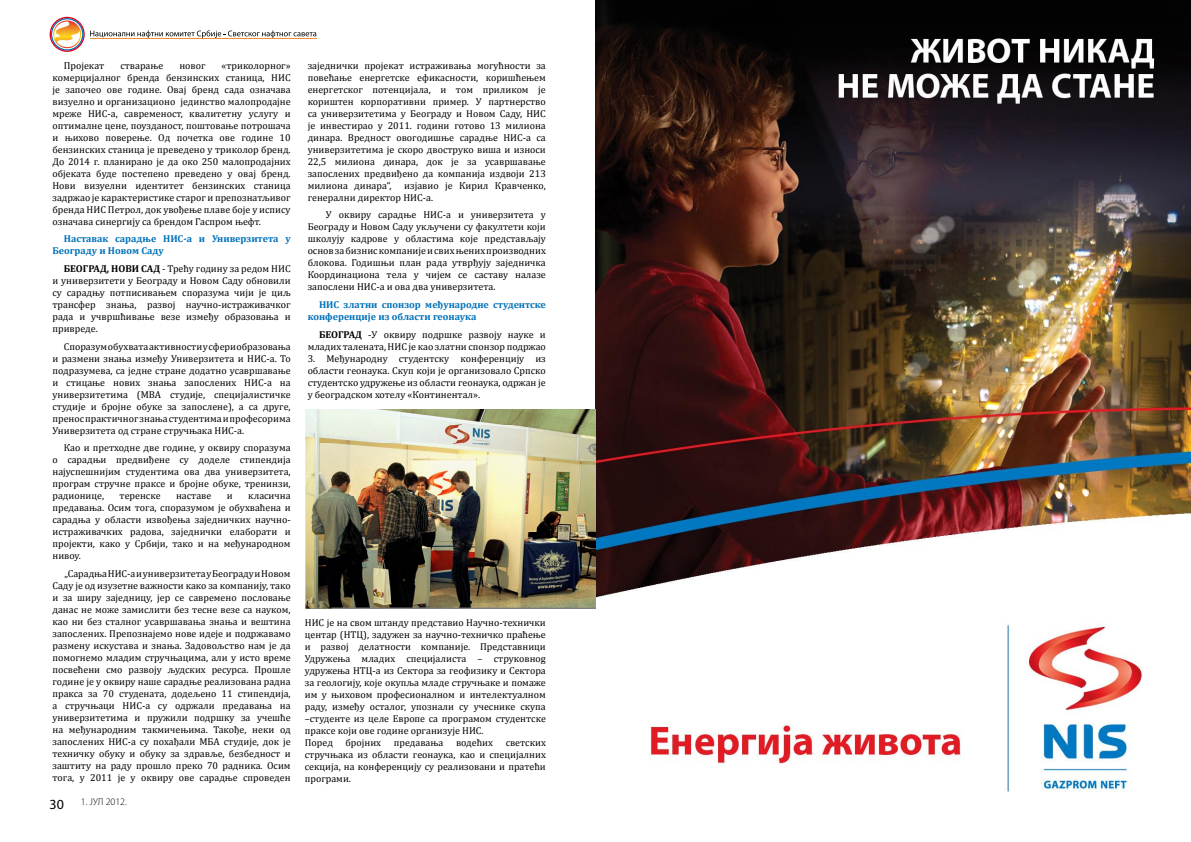
<style>
.page{position:relative;width:1191px;height:842px;background:#fff}
.page>*{position:absolute;margin:0;border:0;box-sizing:border-box;transform-origin:0 0}
.t1{font:10px/12px "Cambria";color:#000;text-align:justify}
.t2{font:700 10px/12px "Cambria";color:#0071b9}
.t3{font:300 10px "Myriad Pro";color:#000}
.s1{font-weight:700}
.s2{font-weight:400;font-size:14px}
</style>
<div class="page">
<svg style="left:50px;top:17px;width:266px;height:35px"></svg>
<hr style="left:90px;top:39px;width:227px;height:1px;background:#ef8d30">
<img style="left:595px;top:0;width:595px;height:792px">
<img style="left:306px;top:409px;width:289px;height:199px">
<p class="t1" style="left:64px;top:59px;width:42px">Пројекат</p>
<p class="t1" style="left:120px;top:59px;width:44px">стварање</p>
<p class="t1" style="left:179px;top:59px;width:28px">новог</p>
<p class="t1" style="left:52px;top:59px;width:240px;text-indent:169px">«триколорног» комерцијалног бренда бензинских станица, НИС је започео ове године. Овај бренд сада означава визуелно и организационо јединство малопродајне мреже НИС-а, савременост, квалитетну услугу и оптималне цене, поузданост, поштовање потрошача и њихово поверење. Од почетка ове године 10 бензинских станица je преведено у триколор бренд.<br>До 2014 г. планирано je да око 250 малопродајних објеката буде постепено преведено у овај бренд.<br>Нови визуелни идентитет бензинских станица задржао је карактеристике старог и препознатљивог бренда НИС Петрол, док увођење плаве боје у испису означава синергију са брендом Гаспром њефт.</p>
<p class="t2" style="left:52px;top:233px;width:240px;text-indent:11px">Наставак сарадње НИС-а и Универзитета у<br>Београду и Новом Саду</p>
<p class="t1" style="left:52px;top:263px;width:240px;text-indent:11px"><span class="s1">БЕОГРАД, НОВИ САД</span> - Трећу годину за редом НИС и универзитети у Београду и Новом Саду обновили су сарадњу потписивањем споразума чији је циљ трансфер знања, развој научно-истраживачког рада и учвршћивање везе између образовања и привреде.</p>
<p class="t1" style="left:52px;top:340px;width:240px;text-indent:11px">Споразум обухвата активности у сфери образовања и размени знања између Универзитета и НИС-а. То подразумева, са једне стране додатно усавршавање и стицање нових знања запослених НИС-а на универзитетима (MBA студије, специјалистичке студије и бројне обуке за запослене), а са друге, пренос практичног знања студентима и професорима Универзитета од стране стручњака НИС-а.</p>
<p class="t1" style="left:52px;top:442px;width:240px;text-indent:11px">Као и претходне две године, у оквиру споразума о сарадњи предвиђене су доделе стипендија најуспешнијим студентима ова два универзитета, програм стручне праксе и бројне обуке, тренинзи, радионице,</p>
<p class="t1" style="left:52px;top:490px;width:240px;text-indent:196px">класична предавања. Осим тога, споразумом је обухваћена и сарадња у области извођења заједничких научно&shy;истраживачких радова, заједнички елаборати и пројекти, како у Србији, тако и на међународном нивоу.</p>
<p class="t1" style="left:52px;top:568px;width:240px;text-indent:12px">„Сарадња НИС-а и универзитета у Београду и Новом Саду је од изузетне важности како за компанију, тако и за ширу заједницу, јер се савремено пословање данас не може замислити без тесне везе са науком, као ни без сталног усавршавања знања и вештина запослених. Препознајемо нове идеје и подржавамо размену искустава и знања. Задовољство нам је да помогнемо младим стручњацима, али у исто време посвећени смо развоју људских ресурса. Прошле године је у оквиру наше сарадње реализована радна пракса за 70 студената, додељено 11 стипендија, а стручњаци НИС-а су одржали предавања на универзитетима и пружили подршку за учешће на међународним такмичењима. Такође, неки од запослених НИС-а су похађали МБА студије, док је техничку обуку и обуку за здравље, безбедност и заштиту на раду прошло преко 70 радника. Осим тога, у 2011 је у оквиру ове сарадње спроведен</p>
<p class="t1" style="left:120px;top:490px;width:42px">теренске</p>
<p class="t1" style="left:176px;top:490px;width:37px">наставе</p>
<p class="t1" style="left:227px;top:490px;width:7px">и</p>
<p class="t3" style="left:50px;top:796px;width:79px"><span class="s2">30</span> 1. ЈУЛ 2012.</p>
<p class="t1" style="left:308px;top:59px;width:240px">заједнички пројекат истраживања могућности за повећање енергетске ефикасности, коришћењем енергетског потенцијала, и том приликом је кориштен корпоративни пример. У партнерство са универзитетима у Београду и Новом Саду, НИС је инвестирао у 2011. години готово 13 милиона динара. Вредност овогодишње сарадње НИС-а са универзитетима је скоро двоструко виша и износи 22,5 милиона динара, док је за усавршавање запослених предвиђено да компанија издвоји 213 милиона динара“,</p>
<p class="t1" style="left:308px;top:179px;width:240px;text-indent:97px">изјавио је Кирил Кравченко, генерални директор НИС-а.</p>
<p class="t1" style="left:308px;top:209px;width:240px;text-indent:18px">У оквиру сарадње НИС-а и универзитета у Београду и Новом Саду укључени су факултети који школују кадрове у областима које представљају основ за бизнис компаније и свих њених производних блоковa. Годишњи план рада утврђују заједничка Координациона тела у чијем се саставу налазе запослени НИС-а и ова два универзитета.</p>
<p class="t2" style="left:308px;top:298px;width:240px;text-indent:11px">НИС златни спонзор међународне студентске конференције из области геонаука</p>
<p class="t1" style="left:308px;top:328px;width:240px;text-align:right"><span class="s1">БЕОГРАД</span> -У оквиру подршке развоју науке и младих талената, НИС је као златни спонзор подржао</p>
<p class="t1" style="left:308px;top:352px;width:240px">3. Међународну студентску конференцију из области геонаука. Скуп који је организовало Српско студентско удружење из области геонаука, одржан је у београдском хотелу «Континентал».</p>
<p class="t1" style="left:305px;top:617px;width:242px;text-align:left">НИС је на свом штанду представио Научно-технички центар (НТЦ), задужен за научно-техничко праћење и развој делатности компаније. Представници Удружења младих специјалиста – струковноg удружењa НТЦ-а из Сектора за геофизику и Сектора за геологију, које окупља младе стручњаке и помаже им у њиховом професионалном и интелектуалном раду, између осталог, упознали су учеснике скупа –студенте из целе Европе са програмом студентске праксе који ове године организује НИС.<br>Поред</p>
<p class="t1" style="left:345px;top:737px;width:37px">бројних</p>
<p class="t1" style="left:394px;top:737px;width:51px">предавања</p>
<p class="t1" style="left:456px;top:737px;width:39px">водећих</p>
<p class="t1" style="left:305px;top:737px;width:242px;text-indent:201px">светских стручњака из области геонаука, као и специјалних секција, на конференцију су реализовани и пратећи програми.</p>
</div>
